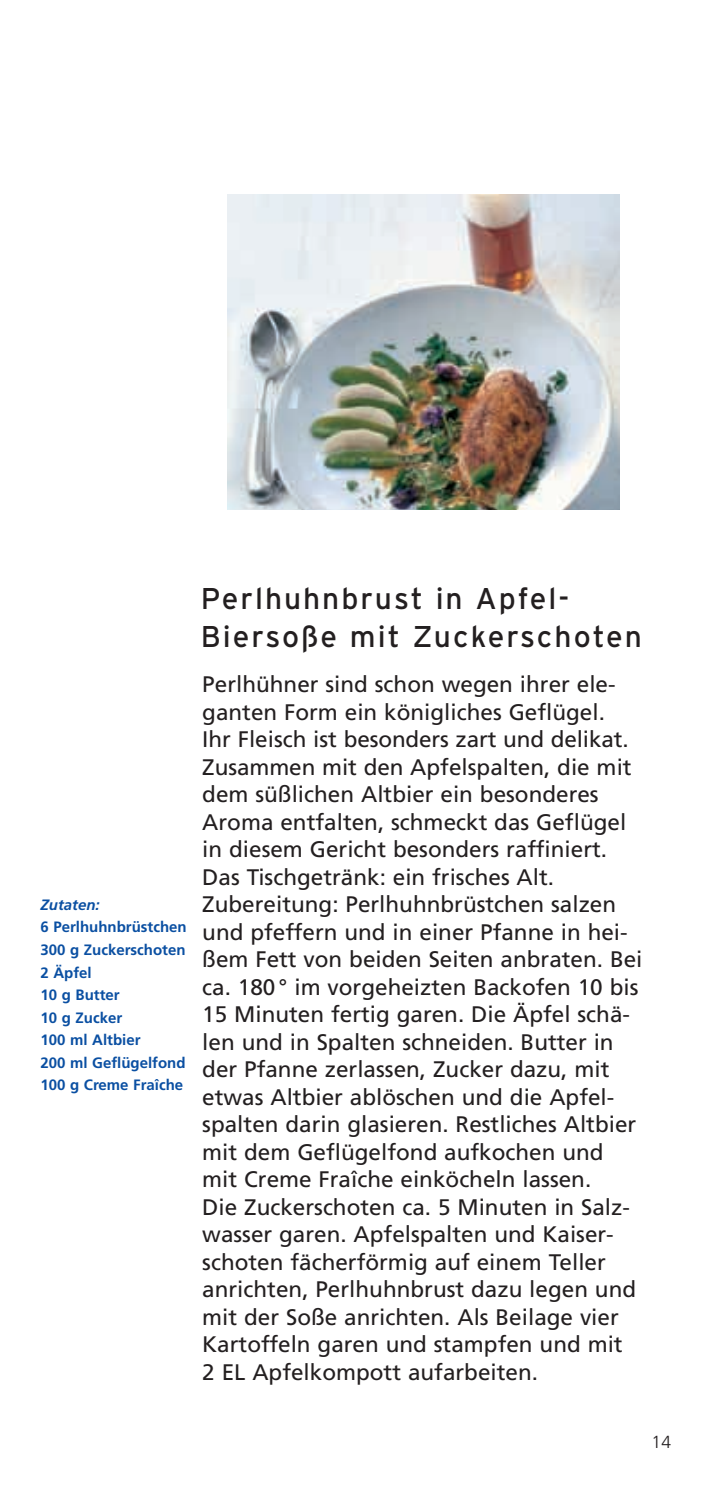
<style>
.page{position:relative;width:707px;height:1487px;background:#fff}
.page>*{position:absolute;margin:0;border:0;box-sizing:border-box;transform-origin:0 0}
.t1{font:30px/37.5px "Interstate";letter-spacing:.065em;color:#231f20}
.t2{font:22.5px/27.5px "Frutiger";color:#231f20}
.t3{font:300 17.5px "Frutiger";color:#231f20}
.t4{font:700 15px/22.5px "Frutiger";color:#0a4fa2}
.t5{font:italic 700 15px "Frutiger";color:#0a4fa2}
</style>
<div class="page">
<img style="left:227px;top:194px;width:393px;height:316px">
<p class="t5" style="left:40px;top:899px;width:61px">Zutaten:</p>
<p class="t4" style="left:40px;top:917px;width:148px">6 Perlhuhnbrüstchen<br>300 g Zuckerschoten<br>2 Äpfel<br>10 g Butter<br>10 g Zucker<br>100 ml Altbier<br>200 ml Geflügelfond<br>100 g Creme Fraîche</p>
<h1 class="t1" style="left:201px;top:583px;width:442px">Perlhuhnbrust in Apfel-<br>Biersoße mit Zuckerschoten</h1>
<p class="t2" style="left:202px;top:672px;width:442px">Perlhühner sind schon wegen ihrer ele&shy;ganten Form ein königliches Geflügel.<br>Ihr Fleisch ist besonders zart und delikat.<br>Zusammen mit den Apfelspalten, die mit dem süßlichen Altbier ein besonderes Aroma entfalten, schmeckt das Geflügel in diesem Gericht besonders raffiniert.<br>Das Tischgetränk: ein frisches Alt.<br>Zubereitung: Perlhuhnbrüstchen salzen und pfeffern und in einer Pfanne in hei&shy;ßem Fett von beiden Seiten anbraten. Bei ca. 180 ° im vorgeheizten Backofen 10 bis 15 Minuten fertig garen. Die Äpfel schä&shy;len und in Spalten schneiden. Butter in der Pfanne zerlassen, Zucker dazu, mit etwas Altbier ablöschen und die Apfel&shy;spalten darin glasieren. Restliches Altbier mit dem Geflügelfond aufkochen und mit Creme Fraîche einköcheln lassen.<br>Die Zuckerschoten ca. 5 Minuten in Salz&shy;wasser garen. Apfelspalten und Kaiser&shy;schoten fächerförmig auf einem Teller anrichten, Perlhuhnbrust dazu legen und mit der Soße anrichten. Als Beilage vier Kartoffeln garen und stampfen und mit<br>2 EL Apfelkompott aufarbeiten.</p>
<p class="t3" style="left:651px;top:1434px;width:21px">14</p>
</div>
